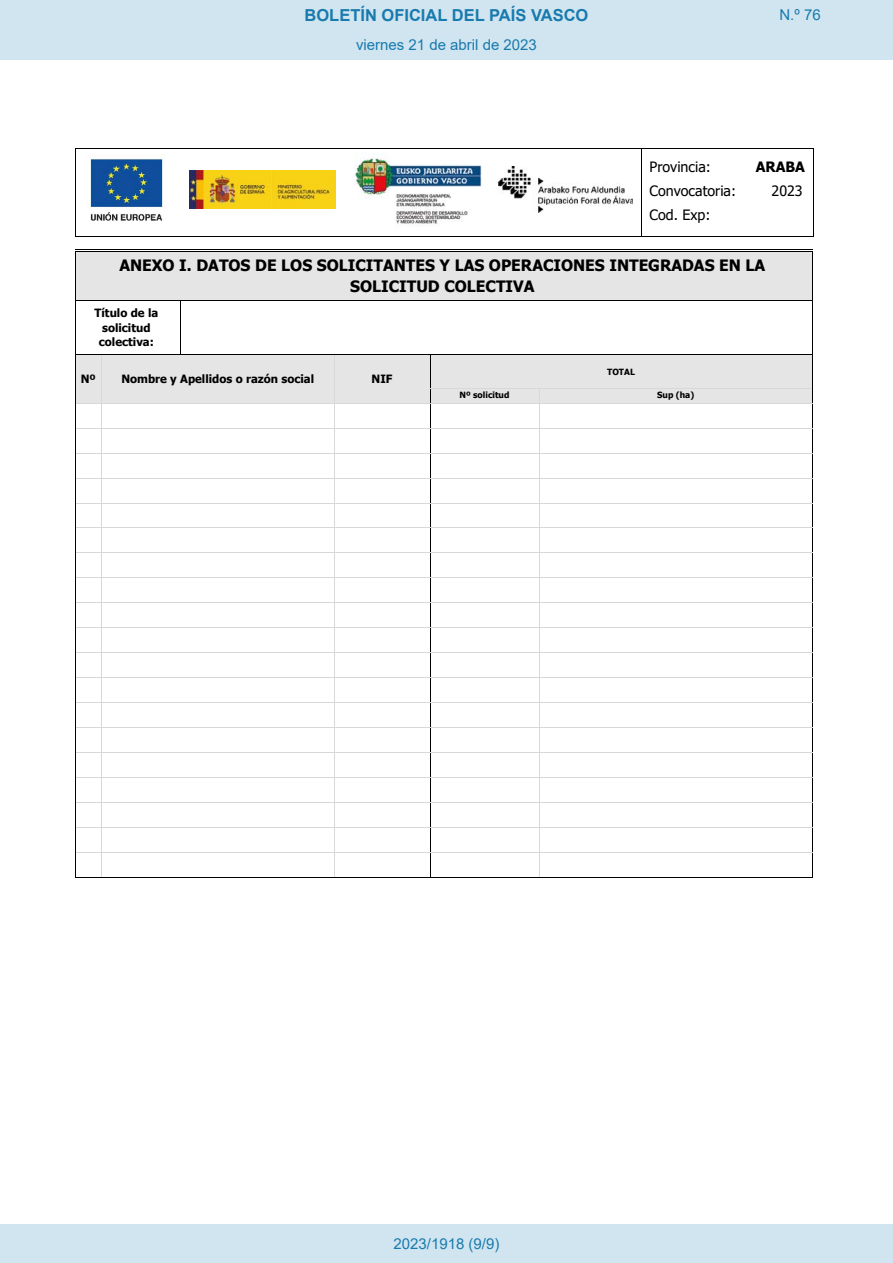
<style>
.page{position:relative;width:893px;height:1263px;background:#fff}
.page>*{position:absolute;margin:0;border:0;box-sizing:border-box;transform-origin:0 0}
.t1{font:700 16.5px "Arial";color:#197aae}
.t2{font:700 15.6px/20.4px "Tahoma";color:#000;text-align:center}
.t3{font:15px "Arial";color:#197aae}
.t4{font:14.25px "Tahoma";color:#000}
.t5{font:700 14.25px "Tahoma";color:#000}
.t6{font:700 11.4px/14.9px "Tahoma";color:#000;text-align:center}
.t7{font:700 8.55px "Tahoma";color:#000}
</style>
<div class="page">
<hr style="left:75px;top:148px;width:1px;height:89px;background:#000">
<hr style="left:641px;top:148px;width:1px;height:89px;background:#000">
<hr style="left:813px;top:148px;width:1px;height:89px;background:#000">
<hr style="left:75px;top:148px;width:738px;height:1px;background:#000">
<hr style="left:75px;top:237px;width:738px;height:1px;background:#000">
<img style="left:87px;top:155px;width:78px;height:66px">
<img style="left:190px;top:171px;width:146px;height:37px">
<img style="left:355px;top:154px;width:127px;height:70px">
<img style="left:499px;top:166px;width:134px;height:46px">
<div style="left:76px;top:251px;width:736px;height:49px;background:#e5e5e5"></div>
<div style="left:430px;top:355px;width:382px;height:33px;background:#e5e5e5"></div>
<div style="left:76px;top:355px;width:25px;height:48px;background:#e5e5e5"></div>
<div style="left:102px;top:355px;width:232px;height:48px;background:#e5e5e5"></div>
<div style="left:335px;top:355px;width:95px;height:48px;background:#e5e5e5"></div>
<div style="left:430px;top:388px;width:109px;height:15px;background:#e5e5e5"></div>
<div style="left:540px;top:388px;width:272px;height:15px;background:#e5e5e5"></div>
<hr style="left:75px;top:251px;width:1px;height:626px;background:#000">
<hr style="left:812px;top:251px;width:1px;height:626px;background:#000">
<hr style="left:180px;top:301px;width:1px;height:53px;background:#000">
<hr style="left:101px;top:355px;width:1px;height:48px;background:#d8d8d7">
<svg style="left:101px;top:404px;width:1px;height:473px"></svg>
<hr style="left:334px;top:355px;width:1px;height:48px;background:#d8d8d7">
<svg style="left:334px;top:404px;width:1px;height:473px"></svg>
<hr style="left:430px;top:355px;width:1px;height:48px;background:#000">
<svg style="left:430px;top:404px;width:1px;height:473px"></svg>
<svg style="left:539px;top:389px;width:1px;height:488px"></svg>
<hr style="left:75px;top:249px;width:738px;height:1px;background:#000">
<hr style="left:75px;top:251px;width:738px;height:1px;background:#000">
<hr style="left:76px;top:300px;width:736px;height:1px;background:#000">
<hr style="left:76px;top:354px;width:736px;height:1px;background:#000">
<hr style="left:430px;top:388px;width:382px;height:1px;background:#d8d8d7">
<hr style="left:76px;top:403px;width:736px;height:1px;background:#d8d8d7">
<hr style="left:76px;top:428px;width:736px;height:1px;background:#d8d8d7">
<hr style="left:76px;top:453px;width:736px;height:1px;background:#d8d8d7">
<hr style="left:76px;top:478px;width:736px;height:1px;background:#d8d8d7">
<hr style="left:76px;top:503px;width:736px;height:1px;background:#d8d8d7">
<hr style="left:76px;top:528px;width:736px;height:1px;background:#d8d8d7">
<hr style="left:76px;top:552px;width:736px;height:1px;background:#d8d8d7">
<hr style="left:76px;top:577px;width:736px;height:1px;background:#d8d8d7">
<hr style="left:76px;top:602px;width:736px;height:1px;background:#d8d8d7">
<hr style="left:76px;top:627px;width:736px;height:1px;background:#d8d8d7">
<hr style="left:76px;top:652px;width:736px;height:1px;background:#d8d8d7">
<hr style="left:76px;top:677px;width:736px;height:1px;background:#d8d8d7">
<hr style="left:76px;top:702px;width:736px;height:1px;background:#d8d8d7">
<hr style="left:76px;top:727px;width:736px;height:1px;background:#d8d8d7">
<hr style="left:76px;top:752px;width:736px;height:1px;background:#d8d8d7">
<hr style="left:76px;top:777px;width:736px;height:1px;background:#d8d8d7">
<hr style="left:76px;top:802px;width:736px;height:1px;background:#d8d8d7">
<hr style="left:76px;top:827px;width:736px;height:1px;background:#d8d8d7">
<hr style="left:76px;top:852px;width:736px;height:1px;background:#d8d8d7">
<hr style="left:75px;top:877px;width:738px;height:1px;background:#000">
<div style="left:0;top:0;width:893px;height:60px;background:#d0e5f0"></div>
<div style="left:0;top:1225px;width:893px;height:38px;background:#d0e5f0"></div>
<p class="t1" style="left:305px;top:3px;width:285px">BOLETÍN OFICIAL DEL PAÍS VASCO</p>
<p class="t3" style="left:779px;top:5px;width:43px">N.º 76</p>
<p class="t3" style="left:356px;top:35px;width:182px">viernes 21 de abril de 2023</p>
<p class="t4" style="left:650px;top:157px;width:63px">Provincia:</p>
<p class="t5" style="left:756px;top:157px;width:51px">ARABA</p>
<p class="t4" style="left:650px;top:181px;width:88px">Convocatoria:</p>
<p class="t4" style="left:772px;top:181px;width:33px">2023</p>
<p class="t4" style="left:650px;top:205px;width:62px">Cod. Exp:</p>
<p class="t2" style="left:119px;top:256px;width:647px">ANEXO I. DATOS DE LOS SOLICITANTES Y LAS OPERACIONES INTEGRADAS EN LA<br>SOLICITUD COLECTIVA</p>
<p class="t6" style="left:95px;top:306px;width:65px">Título de la solicitud colectiva:</p>
<p class="t7" style="left:607px;top:365px;width:29px">TOTAL</p>
<p class="t6" style="left:81px;top:372px;width:16px">Nº</p>
<p class="t6" style="left:121px;top:372px;width:194px">Nombre y Apellidos o razón social</p>
<p class="t6" style="left:372px;top:372px;width:22px">NIF</p>
<p class="t7" style="left:459px;top:389px;width:52px">Nº solicitud</p>
<p class="t7" style="left:657px;top:389px;width:39px">Sup (ha)</p>
<p class="t3" style="left:393px;top:1234px;width:107px">2023/1918 (9/9)</p>
</div>
